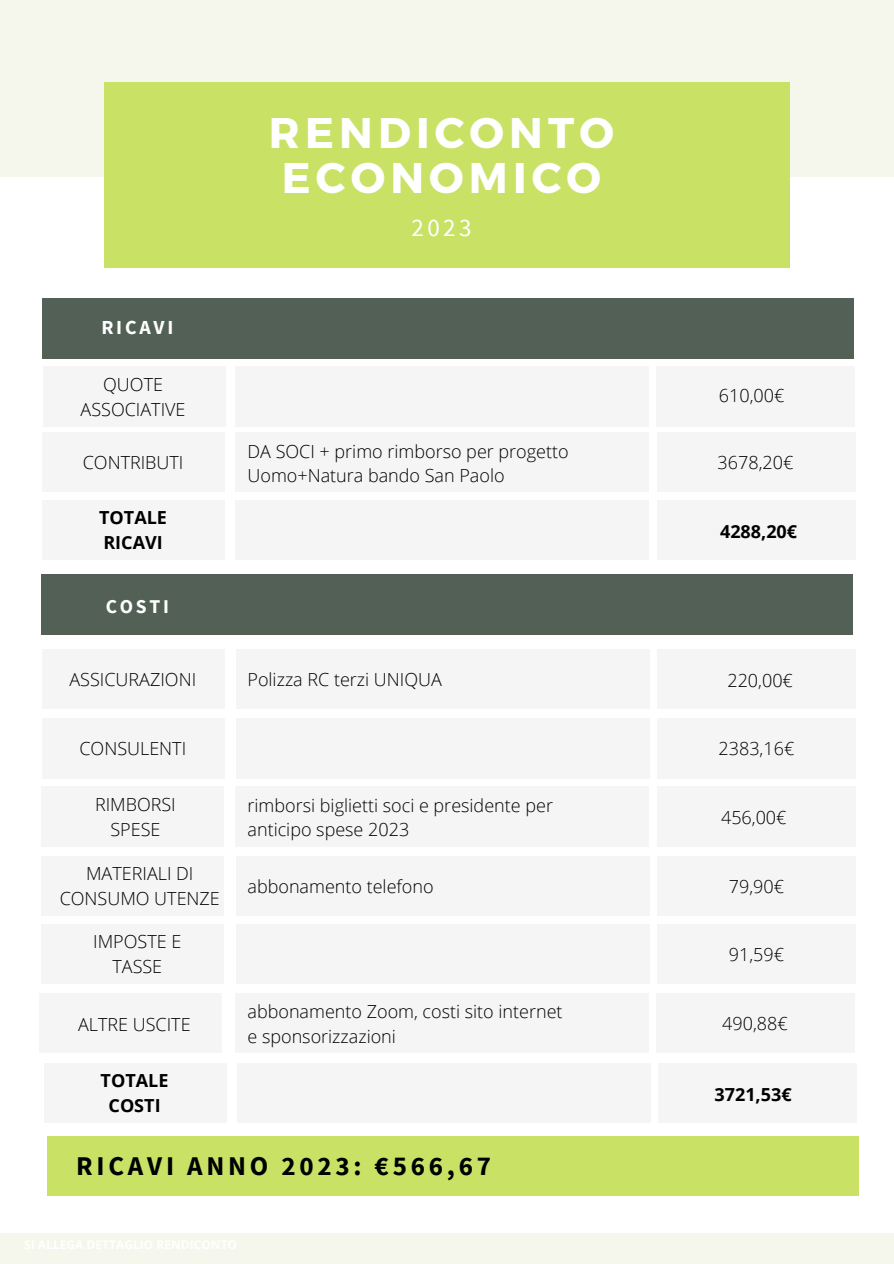
<style>
.page{position:relative;width:894px;height:1264px;background:#fff}
.page>*{position:absolute;margin:0;border:0;box-sizing:border-box;transform-origin:0 0}
.t1{font:700 42.9px/45px "Montserrat";letter-spacing:.12em;color:#fff}
.t2{font:700 27px "Source Sans Pro";letter-spacing:.14em;color:#000}
.t3{font:25.05px "Source Sans Pro";color:#fff}
.t4{font:700 19.8px "Source Sans Pro";letter-spacing:.14em;color:#fff}
.t5{font:700 19.5px "Source Sans Pro";letter-spacing:.14em;color:#fff}
.t6{font:300 18px/24.8px "Open Sans";color:#000;text-align:center}
.t7{font:700 18px/24.8px "Open Sans";color:#000}
</style>
<div class="page">
<div style="left:0;top:0;width:893px;height:1263px;background:#f6f7ec"></div>
<div style="left:0;top:177px;width:893px;height:1055px;background:#fff"></div>
<div style="left:104px;top:82px;width:684px;height:186px;background:#c9e265"></div>
<div style="left:42px;top:298px;width:811px;height:60px;background:#526056"></div>
<div style="left:43px;top:366px;width:182px;height:60px;background:#f5f5f5"></div>
<div style="left:235px;top:366px;width:413px;height:60px;background:#f5f5f5"></div>
<div style="left:42px;top:432px;width:182px;height:59px;background:#f5f5f5"></div>
<div style="left:657px;top:432px;width:198px;height:59px;background:#f5f5f5"></div>
<div style="left:236px;top:432px;width:412px;height:59px;background:#f5f5f5"></div>
<div style="left:42px;top:500px;width:183px;height:60px;background:#f5f5f5"></div>
<div style="left:657px;top:500px;width:198px;height:60px;background:#f5f5f5"></div>
<div style="left:236px;top:500px;width:413px;height:60px;background:#f5f5f5"></div>
<div style="left:41px;top:575px;width:811px;height:59px;background:#526056"></div>
<div style="left:42px;top:649px;width:182px;height:59px;background:#f5f5f5"></div>
<div style="left:657px;top:649px;width:198px;height:59px;background:#f5f5f5"></div>
<div style="left:236px;top:649px;width:413px;height:59px;background:#f5f5f5"></div>
<div style="left:42px;top:718px;width:183px;height:60px;background:#f5f5f5"></div>
<div style="left:657px;top:718px;width:198px;height:60px;background:#f5f5f5"></div>
<div style="left:236px;top:718px;width:413px;height:60px;background:#f5f5f5"></div>
<div style="left:42px;top:786px;width:182px;height:60px;background:#f5f5f5"></div>
<div style="left:236px;top:786px;width:413px;height:60px;background:#f5f5f5"></div>
<div style="left:41px;top:856px;width:183px;height:59px;background:#f5f5f5"></div>
<div style="left:657px;top:856px;width:198px;height:59px;background:#f5f5f5"></div>
<div style="left:237px;top:856px;width:413px;height:59px;background:#f5f5f5"></div>
<div style="left:41px;top:924px;width:182px;height:59px;background:#f5f5f5"></div>
<div style="left:657px;top:786px;width:198px;height:60px;background:#f5f5f5"></div>
<div style="left:236px;top:924px;width:413px;height:59px;background:#f5f5f5"></div>
<div style="left:656px;top:366px;width:198px;height:60px;background:#f5f5f5"></div>
<div style="left:657px;top:924px;width:198px;height:59px;background:#f5f5f5"></div>
<div style="left:39px;top:993px;width:183px;height:59px;background:#f5f5f5"></div>
<div style="left:235px;top:993px;width:413px;height:59px;background:#f5f5f5"></div>
<div style="left:655px;top:993px;width:198px;height:59px;background:#f5f5f5"></div>
<div style="left:44px;top:1063px;width:182px;height:59px;background:#f5f5f5"></div>
<div style="left:658px;top:1063px;width:198px;height:59px;background:#f5f5f5"></div>
<div style="left:237px;top:1063px;width:413px;height:59px;background:#f5f5f5"></div>
<div style="left:47px;top:1136px;width:811px;height:59px;background:#c9e265"></div>
<h3 class="t4" style="left:101px;top:314px;width:73px">RICAVI</h3>
<p class="t1" style="left:269px;top:108px;width:346px">RENDICONTO<br>ECONOMICO</p>
<h1 class="t3" style="left:411px;top:212px;width:62px">2023</h1>
<p class="t6" style="left:81px;top:371px;width:106px">QUOTE<br>ASSOCIATIVE</p>
<h4 class="t6" style="left:718px;top:383px;width:67px">610,00€</h4>
<p class="t6" style="left:83px;top:449px;width:102px">CONTRIBUTI</p>
<h5 class="t6" style="left:247px;top:438px;width:322px;text-align:left">DA SOCI + primo rimborso per progetto<br>Uomo+Natura bando San Paolo</h5>
<p class="t6" style="left:717px;top:449px;width:77px">3678,20€</p>
<h5 class="t7" style="left:99px;top:505px;width:69px">TOTALE<br>RICAVI</h5>
<p class="t7" style="left:719px;top:519px;width:79px">4288,20€</p>
<p class="t5" style="left:106px;top:594px;width:65px">COSTI</p>
<p class="t6" style="left:69px;top:667px;width:128px">ASSICURAZIONI</p>
<p class="t6" style="left:247px;top:667px;width:196px">Polizza RC terzi UNIQUA</p>
<p class="t6" style="left:727px;top:667px;width:67px">220,00€</p>
<p class="t6" style="left:79px;top:735px;width:108px">CONSULENTI</p>
<p class="t6" style="left:718px;top:735px;width:77px">2383,16€</p>
<p class="t6" style="left:95px;top:791px;width:82px">RIMBORSI<br>SPESE</p>
<p class="t6" style="left:60px;top:861px;width:162px">MATERIALI DI<br>CONSUMO UTENZE</p>
<p class="t6" style="left:247px;top:873px;width:187px">abbonamento telefono</p>
<h4 class="t6" style="left:728px;top:873px;width:57px">79,90€</h4>
<p class="t6" style="left:93px;top:929px;width:90px">IMPOSTE E<br>TASSE</p>
<p class="t6" style="left:247px;top:792px;width:307px;text-align:left">rimborsi biglietti soci e presidente per anticipo spese 2023</p>
<p class="t6" style="left:720px;top:804px;width:67px">456,00€</p>
<p class="t6" style="left:728px;top:941px;width:57px">91,59€</p>
<p class="t6" style="left:247px;top:998px;width:316px;text-align:left">abbonamento Zoom, costi sito internet e sponsorizzazioni</p>
<h6 class="t6" style="left:78px;top:1011px;width:114px">ALTRE USCITE</h6>
<p class="t6" style="left:722px;top:1010px;width:67px">490,88€</p>
<h4 class="t7" style="left:101px;top:1067px;width:69px;text-align:center">TOTALE<br>COSTI</h4>
<h5 class="t2" style="left:76px;top:1148px;width:416px">RICAVI ANNO 2023: €566,67</h5>
<p class="t7" style="left:714px;top:1081px;width:79px">3721,53€</p>
</div>
